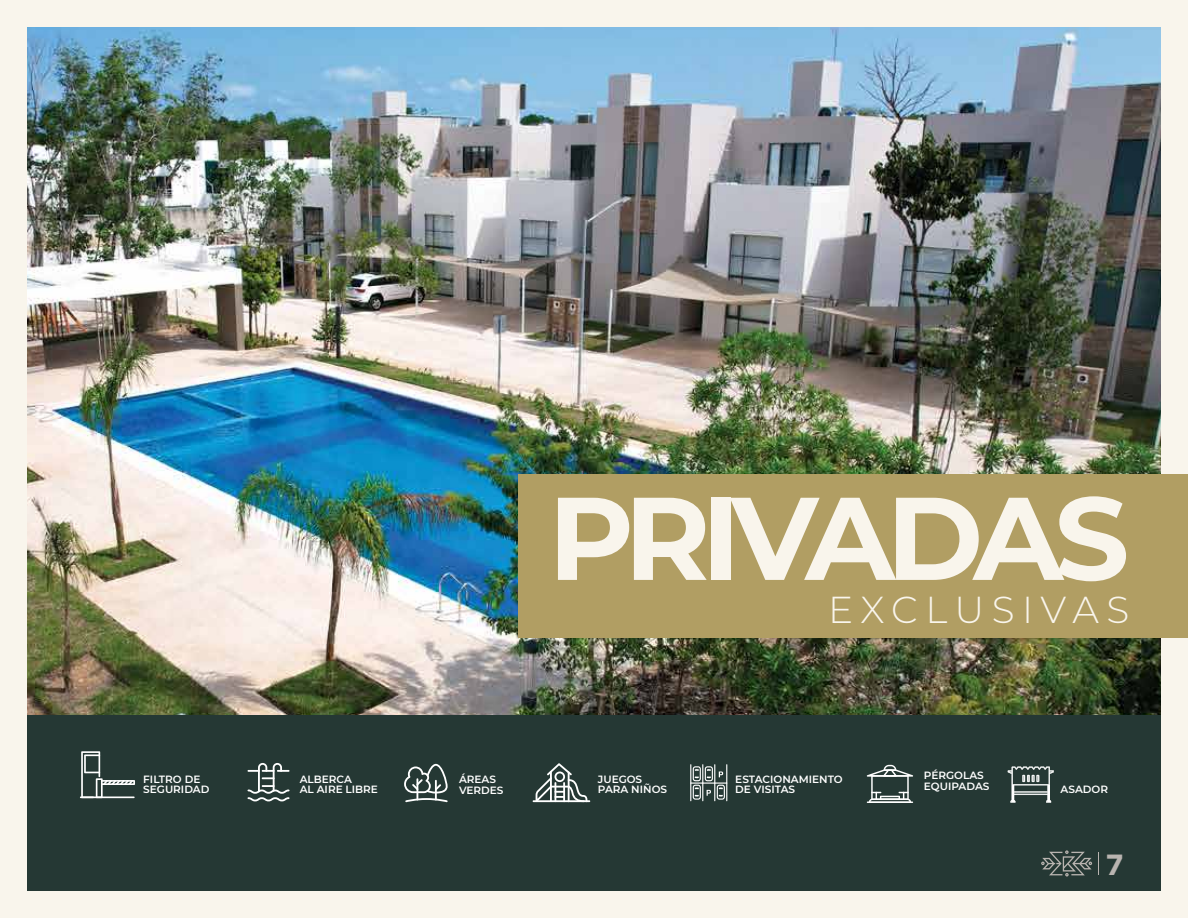
<style>
.page{position:relative;width:1188px;height:918px;background:#fff}
.page>*{position:absolute;margin:0;border:0;box-sizing:border-box;transform-origin:0 0}
.t1{font:700 117.45px "Montserrat";letter-spacing:-.08em;color:#f9f5ec}
.t2{font:300 37.5px "Montserrat";letter-spacing:.19em;color:#f9f5ec}
.t3{font:900 29.1px "Avenir";color:#b9b4b0}
.t4{font:600 10.5px/10.5px "Montserrat";color:#fff}
</style>
<div class="page">
<img style="left:0;top:0;width:1188px;height:918px">
<svg style="left:81px;top:751px;width:54px;height:45px;background:#4a5a56"></svg>
<hr style="left:80px;top:796px;width:55px;height:2px;background:#fff">
<svg style="left:690px;top:764px;width:37px;height:37px"></svg>
<svg style="left:248px;top:763px;width:42px;height:38px;background:#5b6966"></svg>
<svg style="left:404px;top:764px;width:44px;height:38px;background:#5e6c69"></svg>
<hr style="left:533px;top:800px;width:57px;height:2px;background:#fff">
<svg style="left:536px;top:763px;width:52px;height:38px;background:#5f6d6a"></svg>
<svg style="left:1008px;top:767px;width:46px;height:36px;background:#5e6c69"></svg>
<svg style="left:867px;top:765px;width:46px;height:38px;background:#5f6d6a"></svg>
<div style="left:518px;top:474px;width:670px;height:164px;background:#b19e63"></div>
<svg style="left:1041px;top:850px;width:51px;height:27px"></svg>
<svg style="left:1098px;top:852px;width:1px;height:23px"></svg>
<h1 class="t1" style="left:548px;top:454px;width:583px">PRIVADAS</h1>
<h2 class="t2" style="left:828px;top:584px;width:303px">EXCLUSIVAS</h2>
<p class="t4" style="left:924px;top:770px;width:67px">PÉRGOLAS<br>EQUIPADAS</p>
<p class="t4" style="left:459px;top:774px;width:46px">ÁREAS<br>VERDES</p>
<p class="t4" style="left:143px;top:773px;width:68px">FILTRO DE<br>SEGURIDAD</p>
<p class="t4" style="left:598px;top:773px;width:71px">JUEGOS<br>PARA NIÑOS</p>
<p class="t4" style="left:300px;top:773px;width:80px">ALBERCA<br>AL AIRE LIBRE</p>
<p class="t4" style="left:1061px;top:784px;width:49px">ASADOR</p>
<p class="t4" style="left:735px;top:773px;width:109px">ESTACIONAMIENTO<br>DE VISITAS</p>
<h3 class="t3" style="left:1106px;top:840px;width:19px">7</h3>
</div>
